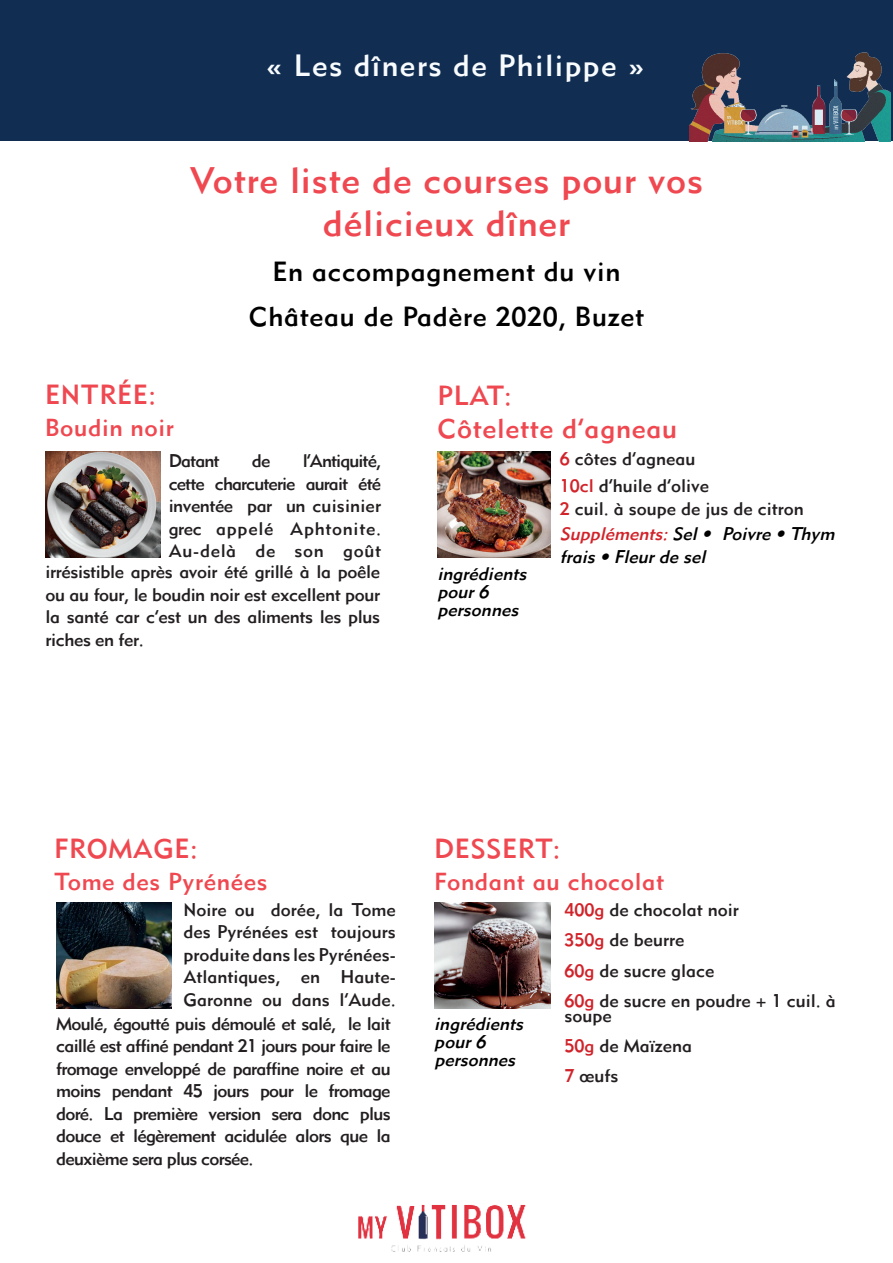
<style>
.page{position:relative;width:893px;height:1263px;background:#fff}
.page>*{position:absolute;margin:0;border:0;box-sizing:border-box;transform-origin:0 0}
.t1{font:36px/43.2px "Metro Medium LT Two";letter-spacing:.025em;color:#ef4850;text-align:center}
.t2{font:30px "Metro Medium LT Two";letter-spacing:.05em;color:#f9fcfe}
.t3{font:27px/45px "Metro Medium LT Two";letter-spacing:.025em;color:#000001;text-align:center}
.t4{font:27px/32.4px "Metro Medium LT Two";letter-spacing:.025em;color:#ef4850}
.t5{font:24px "Metro Medium LT Two";letter-spacing:.025em;color:#ef4850}
.t6{font:18px/30px "Metro Medium LT Two";color:#231f20}
.t7{font:18px "Metro Medium LT Two";letter-spacing:-.04em;color:#231f20}
.t8{font:18px/22.5px "Metro Medium LT Two";letter-spacing:-.02em;color:#231f20;text-align:justify}
.t9{font:italic 18px/18px "Metro Medium LT Two";color:#000}
.s1{color:#d1232a}
.s2{font-style:italic;color:#d1232a}
.s3{font-style:italic;color:#000}
</style>
<div class="page">
<div style="left:0;top:0;width:893px;height:140px;background:#112e52"></div>
<img style="left:358px;top:1205px;width:168px;height:47px">
<img style="left:689px;top:52px;width:202px;height:89px">
<img style="left:45px;top:452px;width:116px;height:106px">
<img style="left:437px;top:452px;width:114px;height:106px">
<img style="left:56px;top:902px;width:116px;height:106px">
<img style="left:434px;top:902px;width:116px;height:106px">
<h2 class="t2" style="left:266px;top:47px;width:380px">« Les dîners de Philippe »</h2>
<h1 class="t1" style="left:190px;top:158px;width:515px">Votre liste de courses pour vos délicieux dîner</h1>
<h3 class="t3" style="left:249px;top:249px;width:397px">En accompagnement du vin<br>Château de Padère 2020, Buzet</h3>
<h3 class="t4" style="left:45px;top:378px;width:113px">ENTRÉE:</h3>
<h3 class="t5" style="left:45px;top:413px;width:130px">Boudin noir</h3>
<h3 class="t4" style="left:437px;top:379px;width:241px">PLAT:<br>Côtelette d’agneau</h3>
<p class="t8" style="left:169px;top:450px;width:214px;text-indent:134px">l’Antiquité, cette charcuterie aurait été inventée par un cuisinier grec appelé Aphtonite.<br>Au-delà de son goût</p>
<p class="t6" style="left:560px;top:445px;width:151px;line-height:27px"><span class="s1">6</span> côtes d’agneau<br><span class="s1">10cl</span> d’huile d’olive</p>
<p class="t8" style="left:169px;top:450px;width:52px">Datant</p>
<p class="t8" style="left:252px;top:450px;width:20px">de</p>
<p class="t6" style="left:560px;top:496px;width:281px;line-height:25.5px"><span class="s1">2</span> cuil. à soupe de jus de citron<br><span class="s2">Suppléments:</span><span class="s3">Sel• Poivre • Thym</span></p>
<p class="t9" style="left:560px;top:547px;width:152px">frais• Fleurde sel</p>
<p class="t8" style="left:45px;top:560px;width:336px">irrésistible après avoir été grillé à la poêle ou au four, le boudin noir est excellent pour la santé car c’est un des aliments les plus riches en fer.</p>
<p class="t9" style="left:438px;top:565px;width:95px">ingrédients pour6 personnes</p>
<h3 class="t4" style="left:54px;top:832px;width:145px">FROMAGE:</h3>
<h3 class="t5" style="left:54px;top:867px;width:215px">Tome des Pyrénées</h3>
<p class="t6" style="left:183px;top:894px;width:214px">Noire ou dorée, la Tome</p>
<p class="t6" style="left:183px;top:917px;width:214px">des Pyrénées est toujours</p>
<p class="t6" style="left:183px;top:939px;width:214px">produite dans les Pyrénées-</p>
<p class="t6" style="left:183px;top:962px;width:214px">Atlantiques, en Haute-</p>
<p class="t6" style="left:183px;top:984px;width:214px">Garonne ou dans l’Aude.</p>
<p class="t7" style="left:56px;top:1012px;width:336px">Moulé, égoutté puis démoulé et salé, le lait</p>
<p class="t7" style="left:56px;top:1035px;width:336px">caillé est affiné pendant 21 jours pour faire le</p>
<p class="t7" style="left:56px;top:1057px;width:336px">fromage enveloppé de paraffine noire et au</p>
<p class="t7" style="left:56px;top:1080px;width:336px">moins pendant 45 jours pour le fromage</p>
<p class="t7" style="left:56px;top:1102px;width:336px">doré. La première version sera donc plus</p>
<p class="t7" style="left:56px;top:1125px;width:336px">douce et légèrement acidulée alors que la</p>
<p class="t7" style="left:56px;top:1147px;width:199px">deuxième sera plus corsée.</p>
<h3 class="t4" style="left:434px;top:832px;width:127px">DESSERT:</h3>
<h3 class="t5" style="left:434px;top:867px;width:231px">Fondant au chocolat</h3>
<p class="t9" style="left:434px;top:1014px;width:95px">ingrédients pour6 personnes</p>
<p class="t6" style="left:564px;top:895px;width:273px"><span class="s1">400g</span> de chocolat noir<br><span class="s1">350g</span> de beurre<br><span class="s1">60g</span> de sucre glace<br><span class="s1">60g</span> de sucre en poudre + 1 cuil. à</p>
<p class="t6" style="left:564px;top:1000px;width:129px">soupe<br><span class="s1">50g</span> de Maïzena<br><span class="s1">7</span> œufs</p>
</div>
